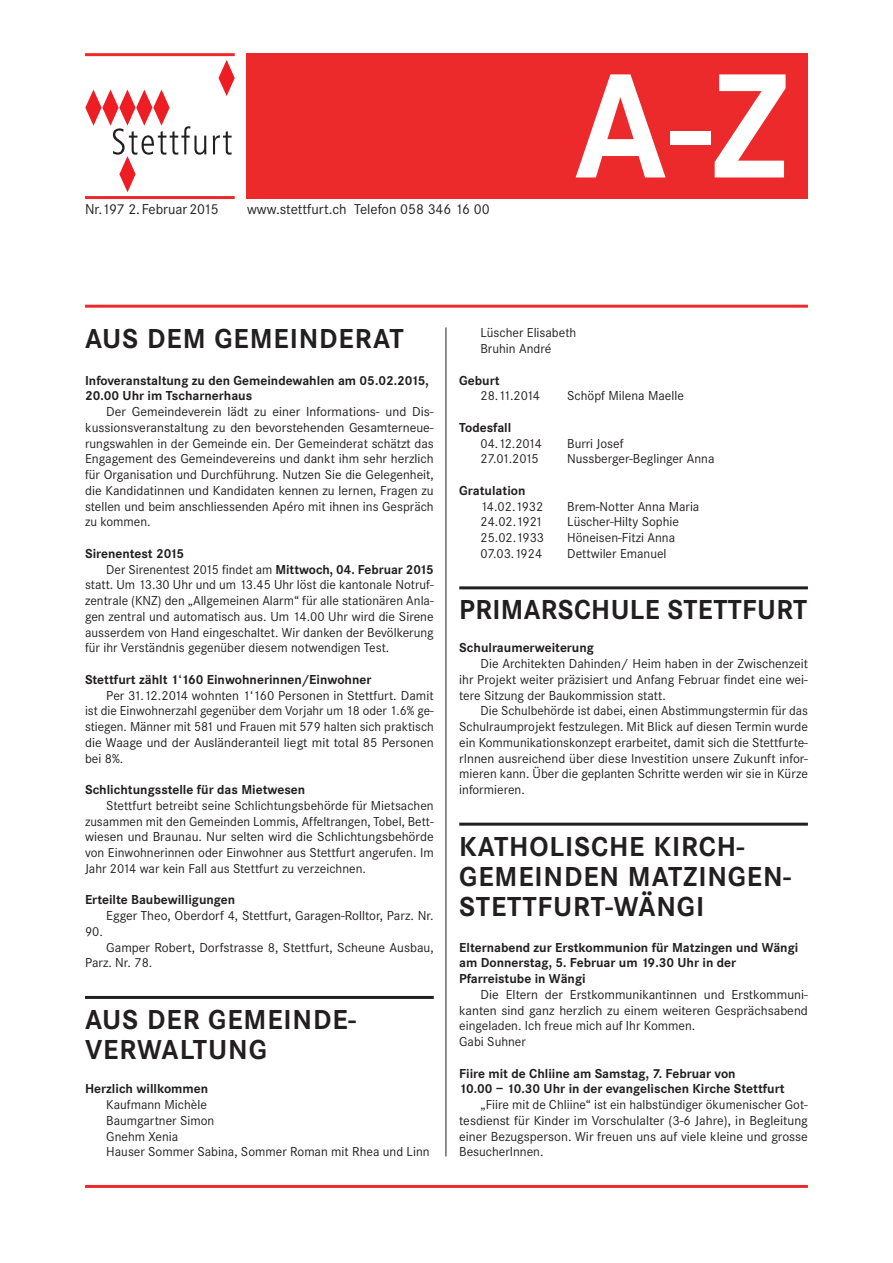
<style>
.page{position:relative;width:893px;height:1263px;background:#fff}
.page>*{position:absolute;margin:0;border:0;box-sizing:border-box;transform-origin:0 0}
.t1{font:700 154.5px "Corporate S";color:#fff}
.t2{font:700 28.5px/30px "Corporate S";letter-spacing:.115em;color:#231f20}
.t3{font:700 28.5px "Corporate S";letter-spacing:.205em;color:#231f20}
.t4{font:14.85px "Corporate S";color:#231f20}
.t5{font:13.5px/15.8px "Corporate S";color:#231f20;text-align:justify}
.t6{font:700 13.5px/15.8px "Corporate S";color:#231f20}
.s1{font-weight:700}
</style>
<div class="page">
<hr style="left:446px;top:327px;width:1px;height:829px;background:#231f20">
<hr style="left:85px;top:305px;width:723px;height:3px;background:#ec2a2c">
<hr style="left:85px;top:1185px;width:723px;height:3px;background:#ec2a2c">
<div style="left:247px;top:53px;width:561px;height:146px;background:#ec2a2c"></div>
<hr style="left:85px;top:53px;width:150px;height:3px;background:#ec2a2c">
<hr style="left:85px;top:196px;width:150px;height:3px;background:#ec2a2c">
<svg style="left:218px;top:60px;width:17px;height:36px"></svg>
<svg style="left:85px;top:90px;width:121px;height:102px"></svg>
<svg style="left:213px;top:131px;width:19px;height:24px"></svg>
<hr style="left:85px;top:996px;width:349px;height:3px;background:#231f20">
<hr style="left:459px;top:586px;width:349px;height:3px;background:#231f20">
<hr style="left:459px;top:823px;width:349px;height:3px;background:#231f20">
<p class="t4" style="left:85px;top:201px;width:135px">Nr.197 2. Februar 2015</p>
<p class="t4" style="left:247px;top:201px;width:244px">www.stettfurt.ch Telefon 058 346 16 00</p>
<h1 class="t1" style="left:574px;top:38px;width:216px">A-Z</h1>
<h2 class="t2" style="left:85px;top:324px;width:320px">Aus dem Gemeinderat</h2>
<p class="t6" style="left:85px;top:372px;width:345px">I nfoveranstaltung zu den Gemeindewahlen am 05.02.2015,<br>20.00 Uhr im Tscharnerhaus</p>
<p class="t5" style="left:85px;top:404px;width:350px;text-indent:21px">Der Gemeindeverein lädt zu einer Informations- und Dis&shy;kussionsveranstaltung zu den bevorstehenden Gesamterneue&shy;rungswahlen in der Gemeinde ein. Der Gemeinderat schätzt das Engagement des Gemeindevereins und dankt ihm sehr herzlich für Organisation und Durchführung. Nutzen Sie die Gelegenheit, die Kandidatinnen und Kandidaten kennen zu lernen, Fragen zu stellen und beim anschliessenden Apéro mit ihnen ins Gespräch zu kommen.</p>
<p class="t6" style="left:85px;top:546px;width:101px">Sirenentest 2015</p>
<p class="t5" style="left:106px;top:561px;width:329px">Der Sirenentest 2015 findet am <span class="s1">M ittwoch, 04. Februar 2015</span></p>
<p class="t5" style="left:85px;top:577px;width:350px">statt. Um 13.30 Uhr und um 13.45 Uhr löst die kantonale Notruf-</p>
<p class="t5" style="left:85px;top:593px;width:350px">zentrale (KNZ) den „Allgemeinen Alarm“ für alle stationären Anla-</p>
<p class="t5" style="left:85px;top:609px;width:350px">gen zentral und automatisch aus. Um 14.00 Uhr wird die Sirene</p>
<p class="t5" style="left:85px;top:624px;width:350px">ausserdem von Hand eingeschaltet. Wir danken der Bevölkerung</p>
<p class="t5" style="left:85px;top:640px;width:306px">für ihr Verständnis gegenüber diesem notwendigen Test.</p>
<p class="t6" style="left:85px;top:672px;width:288px">Stettfurt zählt 1‘160 Einwohnerinnen/Einwohner</p>
<p class="t5" style="left:85px;top:687px;width:350px;text-indent:21px">Per 31.12.2014 wohnten 1‘160 Personen in Stettfurt. Damit ist die Einwohnerzahl gegenüber dem Vorjahr um 18 oder 1.6% ge&shy;stiegen. Männer mit 581 und Frauen mit 579 halten sich praktisch die Waage und der Ausländeranteil liegt mit total 85 Personen bei 8%.</p>
<p class="t6" style="left:85px;top:782px;width:222px">Schlichtungsstelle für das M ietwesen</p>
<p class="t5" style="left:85px;top:798px;width:350px;text-indent:21px">Stettfurt betreibt seine Schlichtungsbehörde für Mietsachen zusammen mit den Gemeinden Lommis, Affeltrangen, Tobel, Bett&shy;wiesen und Braunau. Nur selten wird die Schlichtungsbehörde von Einwohnerinnen oder Einwohner aus Stettfurt angerufen. Im Jahr 2014 war kein Fall aus Stettfurt zu verzeichnen.</p>
<p class="t6" style="left:85px;top:892px;width:152px">Erteilte Baubewilligungen</p>
<p class="t5" style="left:106px;top:908px;width:329px">Egger Theo, Oberdorf 4, Stettfurt, Garagen-Rolltor, Parz. Nr.</p>
<p class="t5" style="left:85px;top:924px;width:19px">90.</p>
<p class="t5" style="left:85px;top:939px;width:350px;text-indent:21px">Gamper Robert, Dorfstrasse 8, Stettfurt, Scheune Ausbau,<br>Parz. Nr. 78.</p>
<h2 class="t2" style="left:85px;top:1005px;width:272px">Aus der Gemeinde&shy;verwaltung</h2>
<p class="t6" style="left:85px;top:1081px;width:125px">Herzlich willkommen</p>
<p class="t5" style="left:106px;top:1097px;width:325px;text-align:left">Kaufmann Michèle<br>Baumgartner Simon<br>Gnehm Xenia<br>Hauser Sommer Sabina, Sommer Roman mit Rhea und Linn</p>
<p class="t5" style="left:480px;top:325px;width:97px">Lüscher Elisabeth<br>Bruhin André</p>
<p class="t6" style="left:459px;top:372px;width:42px">Geburt</p>
<p class="t5" style="left:480px;top:388px;width:61px">28.11.2014</p>
<p class="t5" style="left:567px;top:388px;width:118px">Schöpf Milena Maelle</p>
<p class="t6" style="left:459px;top:420px;width:54px">Todesfall</p>
<p class="t5" style="left:480px;top:435px;width:63px">04.12.2014</p>
<p class="t5" style="left:567px;top:435px;width:58px">Burri Josef</p>
<p class="t5" style="left:480px;top:451px;width:60px">27.01.2015</p>
<p class="t5" style="left:567px;top:451px;width:149px">Nussberger-Beglinger Anna</p>
<p class="t6" style="left:459px;top:483px;width:68px">Gratulation</p>
<p class="t5" style="left:480px;top:498px;width:64px">14.02.1932</p>
<p class="t5" style="left:567px;top:498px;width:134px">Brem-Notter Anna Maria</p>
<p class="t5" style="left:480px;top:514px;width:63px">24.02.1921</p>
<p class="t5" style="left:567px;top:514px;width:113px">Lüscher-Hilty Sophie</p>
<p class="t5" style="left:480px;top:530px;width:65px">25.02.1933</p>
<p class="t5" style="left:567px;top:530px;width:109px">Höneisen-Fitzi Anna</p>
<p class="t5" style="left:480px;top:546px;width:63px">07.03.1924</p>
<p class="t5" style="left:567px;top:546px;width:101px">Dettwiler Emanuel</p>
<h2 class="t3" style="left:459px;top:594px;width:349px">Primarsch ule Stettfurt</h2>
<p class="t6" style="left:459px;top:640px;width:136px">Schulraumerweiterung</p>
<p class="t5" style="left:459px;top:656px;width:350px;text-indent:21px">Die Architekten Dahinden/ Heim haben in der Zwischenzeit ihr Projekt weiter präzisiert und Anfang Februar findet eine wei&shy;tere Sitzung der Baukommission statt.</p>
<p class="t5" style="left:459px;top:703px;width:350px;text-indent:21px">Die Schulbehörde ist dabei, einen Abstimmungstermin für das Schulraumprojekt festzulegen. Mit Blick auf diesen Termin wurde ein Kommunikationskonzept erarbeitet, damit sich die Stettfurte&shy;rInnen ausreichend über diese Investition unsere Zukunft infor&shy;mieren kann. Über die geplanten Schritte werden wir sie in Kürze informieren.</p>
<h2 class="t2" style="left:459px;top:832px;width:333px">Katholisch e Kirch&shy;gemeinden Matzingen-<br>Stettfurt-Wängi</h2>
<p class="t6" style="left:459px;top:939px;width:341px">Elternabend zur Erstkommunion für M atzingen und Wängi am Donnerstag, 5. Februar um 19.30 Uhr in der<br>Pfarreistube in Wängi</p>
<p class="t5" style="left:459px;top:987px;width:350px;text-align:left;text-indent:21px">Die Eltern der Erstkommunikantinnen und Erstkommuni&shy;kanten sind ganz herzlich zu einem weiteren Gesprächsabend eingeladen. Ich freue mich auf Ihr Kommen.<br>Gabi Suhner</p>
<p class="t6" style="left:459px;top:1065px;width:327px">Fiire mit de Chliine am Samstag, 7. Februar von<br>10.00 – 10.30 Uhr in der evangelischen Kirche Stettfurt</p>
<p class="t5" style="left:459px;top:1097px;width:350px;text-indent:21px">„Fiire mit de Chliine“ ist ein halbstündiger ökumenischer Got&shy;tesdienst für Kinder im Vorschulalter (3-6 Jahre), in Begleitung einer Bezugsperson. Wir freuen uns auf viele kleine und grosse BesucherInnen.</p>
</div>
